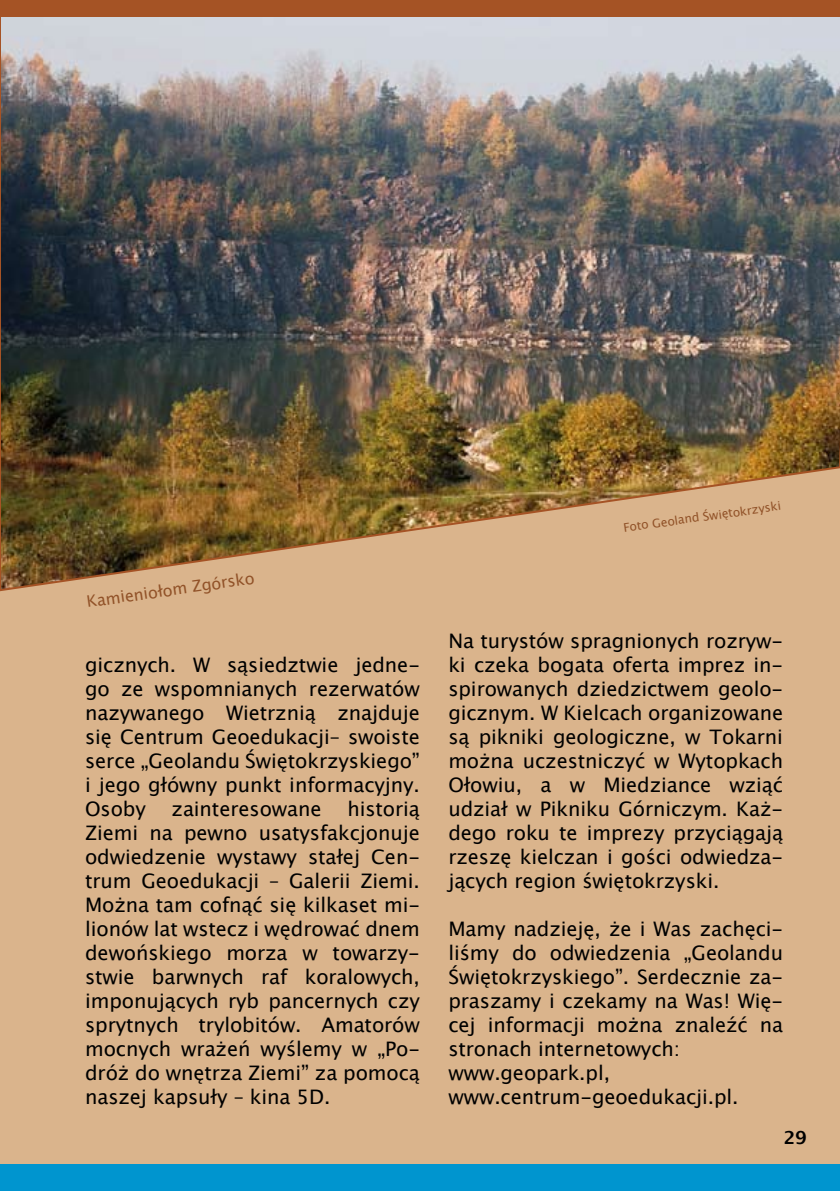
<style>
.page{position:relative;width:840px;height:1191px;background:#fff}
.page>*{position:absolute;margin:0;border:0;box-sizing:border-box;transform-origin:0 0}
.t1{font:20px/24px "Lucida Grande";letter-spacing:-.005em;color:#000;text-align:justify}
.t2{font:600 18px "Lucida Sans";color:#000}
.t3{font:16px "Lucida Grande";color:#915228}
.t4{font:12px "Lucida Grande";color:#915228}
</style>
<div class="page">
<div style="left:0;top:0;width:839px;height:1191px;background:#dab48c"></div>
<img style="left:0;top:17px;width:839px;height:575px">
<div style="left:0;top:1164px;width:839px;height:27px;background:#0095cf"></div>
<div style="left:0;top:0;width:839px;height:17px;background:#a55325"></div>
<p class="t3" style="left:85px;top:592px;width:171px;rotate:-8deg">Kamieniołom Zgórsko</p>
<p class="t1" style="left:85px;top:653px;width:336px">gicznych. W sąsiedztwie jedne&shy;go ze wspomnianych rezerwatów nazywanego Wietrznią znajduje się Centrum Geoedukacji– swoiste serce „Geolandu Świętokrzyskiego” i jego główny punkt informacyjny.<br>Osoby</p>
<p class="t1" style="left:85px;top:797px;width:336px;text-indent:262px">historią Ziemi na pewno usatysfakcjonuje odwiedzenie wystawy stałej Cen&shy;trum Geoedukacji – Galerii Ziemi.<br>Można tam cofnąć się kilkaset mi&shy;lionów lat wstecz i wędrować dnem dewońskiego morza w towarzy&shy;stwie barwnych raf koralowych, imponujących ryb pancernych czy sprytnych trylobitów. Amatorów mocnych wrażeń wyślemy w „Po&shy;dróż do wnętrza Ziemi” za pomocą naszej kapsuły – kina 5D.</p>
<p class="t1" style="left:171px;top:797px;width:151px">zainteresowane</p>
<p class="t4" style="left:622px;top:521px;width:160px;rotate:-8deg">Foto Geoland Świętokrzyski</p>
<p class="t1" style="left:448px;top:629px;width:336px">Na turystów spragnionych rozryw&shy;ki czeka bogata oferta imprez in&shy;spirowanych dziedzictwem geolo&shy;gicznym. W Kielcach organizowane są pikniki geologiczne, w Tokarni można uczestniczyć w Wytopkach Ołowiu, a w Miedziance wziąć udział w Pikniku Górniczym. Każ&shy;dego roku te imprezy przyciągają rzeszę kielczan i gości odwiedza&shy;jących region świętokrzyski.</p>
<p class="t1" style="left:448px;top:917px;width:336px;text-align:left">Mamy nadzieję, że i Was zachęci&shy;liśmy do odwiedzenia „Geolandu<br>Świętokrzyskiego”. Serdecznie za&shy;praszamy i czekamy na Was! Wię&shy;cej informacji można znaleźć na stronach internetowych: www.geopark.pl, www.centrum-geoedukacji.pl.</p>
<p class="t2" style="left:783px;top:1126px;width:25px">29</p>
</div>
